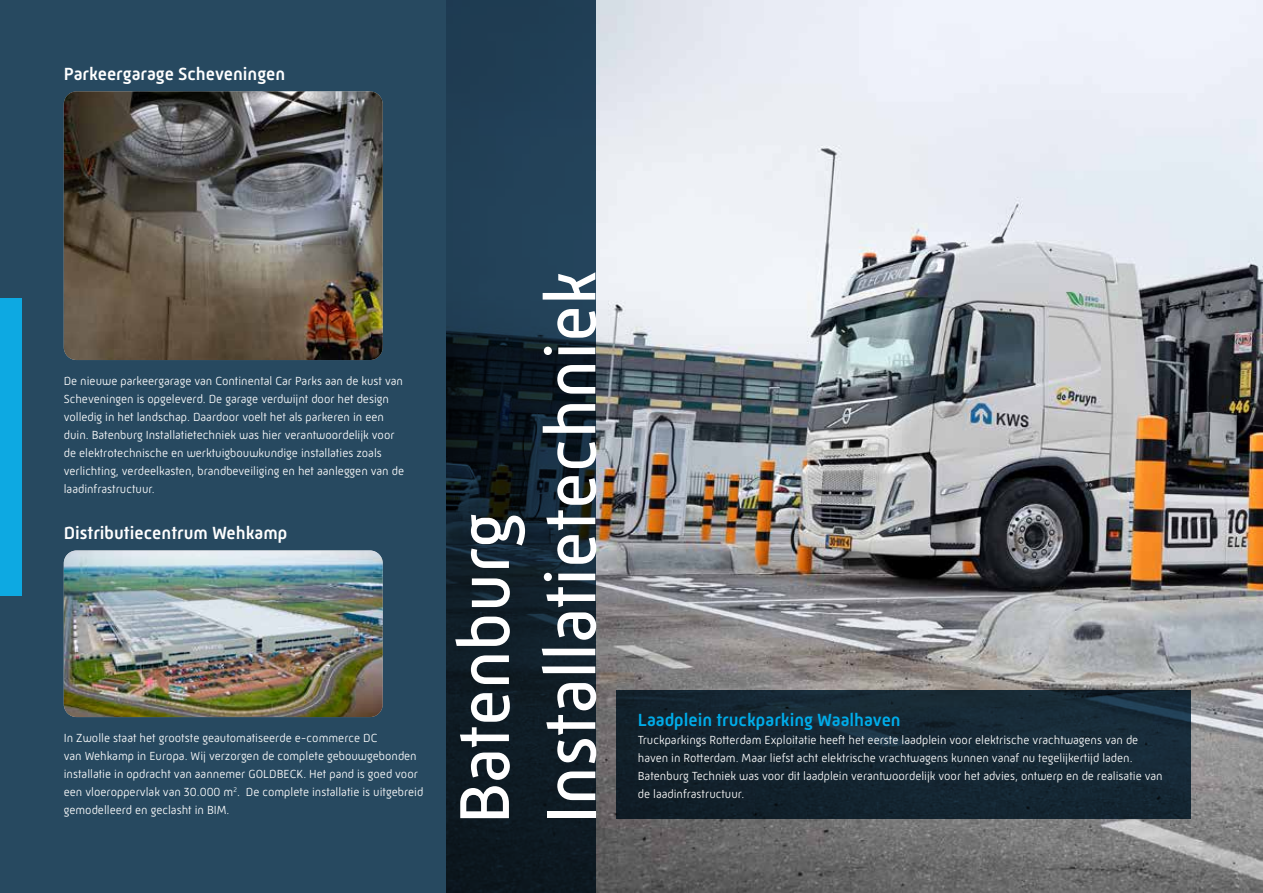
<style>
.page{position:relative;width:1263px;height:893px;background:#fff}
.page>*{position:absolute;margin:0;border:0;box-sizing:border-box;transform-origin:0 0}
.t1{font:72px/86.4px "Mic 32 New";color:#fff}
.t2{font:500 18px "Mic 32 New";color:#fff}
.t3{font:500 18px "Mic 32 New";color:#00ace9}
.t4{font:300 12px/18px "Mic 32 New";color:#fff}
</style>
<div class="page">
<img style="left:595px;top:0;width:668px;height:893px">
<svg style="left:0;top:0;width:595px;height:893px;background:#203d51"></svg>
<img style="left:64px;top:91px;width:319px;height:269px">
<img style="left:64px;top:550px;width:319px;height:167px">
<div style="left:617px;top:691px;width:574px;height:128px;background:#142632"></div>
<div style="left:0;top:298px;width:21px;height:297px;background:#0da9e2"></div>
<h2 class="t2" style="left:64px;top:63px;width:223px">Parkeergarage Scheveningen</h2>
<p class="t4" style="left:64px;top:372px;width:342px">De nieuwe parkeergarage van Continental Car Parks aan de kust van Scheveningen is opgeleverd. De garage verdwijnt door het design volledig in het landschap. Daardoor voelt het als parkeren in een duin. Batenburg Installatietechniek was hier verantwoordelijk voor de elektrotechnische en werktuigbouwkundige installaties zoals verlichting, verdeelkasten, brandbeveiliging en het aanleggen van de laadinfrastructuur.</p>
<h2 class="t2" style="left:64px;top:522px;width:225px">Distributiecentrum Wehkamp</h2>
<p class="t4" style="left:64px;top:729px;width:361px">In Zwolle staat het grootste geautomatiseerde e-commerce DC<br>van Wehkamp in Europa. Wij verzorgen de complete gebouwgebonden installatie in opdracht van aannemer GOLDBECK. Het pand is goed voor een vloeroppervlak van 30.000 m<sup>2</sup>. De complete installatie is uitgebreid gemodelleerd en geclasht in BIM.</p>
<h1 class="t1" style="left:441px;top:824px;width:555px;rotate:-90deg">Batenburg<br>Installatietechniek</h1>
<h2 class="t3" style="left:638px;top:709px;width:264px">Laadplein truckparking Waalhaven</h2>
<p class="t4" style="left:638px;top:731px;width:526px">Truckparkings Rotterdam Exploitatie heeft het eerste laadplein voor elektrische vrachtwagens van de haven in Rotterdam. Maar liefst acht elektrische vrachtwagens kunnen vanaf nu tegelijkertijd laden.<br>Batenburg Techniek was voor dit laadplein verantwoordelijk voor het advies, ontwerp en de realisatie van de laadinfrastructuur.</p>
</div>
